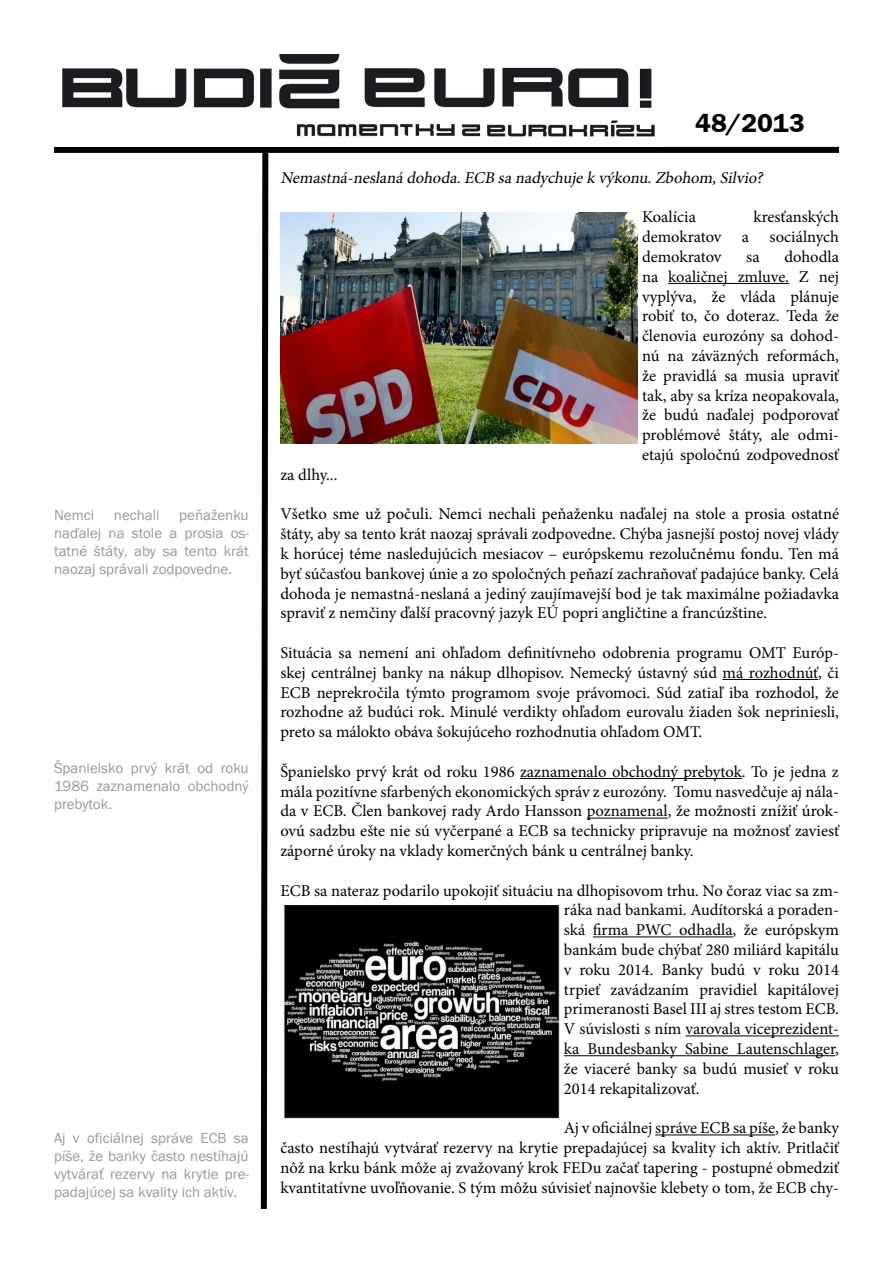
<style>
.page{position:relative;width:893px;height:1263px;background:#fff}
.page>*{position:absolute;margin:0;border:0;box-sizing:border-box;transform-origin:0 0}
.t1{font:600 27px "Franklin Gothic Itc TEE";color:#000}
.t2{font:16.5px/19.8px "Minion Pro";color:#000;text-align:justify}
.t3{font:italic 16.5px "Minion Pro";color:#000}
.t4{font:15px/18px "Franklin Gothic Itc TEE";color:#97999c;text-align:justify}
</style>
<div class="page">
<div style="left:54px;top:147px;width:785px;height:6px;background:#000"></div>
<svg style="left:258px;top:152px;width:13px;height:1057px"></svg>
<img style="left:62px;top:54px;width:593px;height:83px">
<hr style="left:668px;top:283px;width:121px;height:1px;background:#000">
<hr style="left:723px;top:679px;width:95px;height:1px;background:#000">
<hr style="left:520px;top:778px;width:222px;height:1px;background:#000">
<hr style="left:587px;top:818px;width:81px;height:1px;background:#000">
<hr style="left:593px;top:936px;width:140px;height:1px;background:#000">
<hr style="left:685px;top:1035px;width:154px;height:1px;background:#000">
<hr style="left:564px;top:1055px;width:271px;height:1px;background:#000">
<hr style="left:655px;top:1134px;width:120px;height:1px;background:#000">
<img style="left:280px;top:213px;width:358px;height:231px">
<img style="left:284px;top:906px;width:276px;height:212px">
<p class="t4" style="left:54px;top:506px;width:196px;text-indent:125px">peňaženku naďalej na stole a prosia os&shy;tatné štáty, aby sa tento krát naozaj správali zodpovedne.</p>
<p class="t4" style="left:54px;top:506px;width:42px">Nemci</p>
<p class="t4" style="left:114px;top:506px;width:47px">nechali</p>
<p class="t4" style="left:54px;top:759px;width:196px">Španielsko prvý krát od roku 1986 zaznamenalo obchodný prebytok.</p>
<p class="t4" style="left:54px;top:1129px;width:196px">Aj v oficiálnej správe ECB sa píše, že banky často nestíhajú vytvárať rezervy na krytie pre&shy;padajúcej sa kvality ich aktív.</p>
<h1 class="t1" style="left:695px;top:108px;width:111px">48/2013</h1>
<p class="t3" style="left:280px;top:166px;width:488px">Nemastná-neslanádohoda.ECB sanadychuj ek výkonu.Zbohom,Silvio?</p>
<p class="t2" style="left:642px;top:207px;width:55px">Koalícia</p>
<p class="t2" style="left:642px;top:207px;width:198px;text-indent:111px">kresťanských demokratov a sociálnych demokratov</p>
<p class="t2" style="left:642px;top:247px;width:198px;text-indent:142px">dohodla na koaličnej zmluve. Z nej vyplýva, že vláda plánuje robiť to, čo doteraz. Teda že členovia eurozóny sa dohod&shy;nú na záväzných reformách, že pravidlá sa musia upraviť tak, aby sa kríza neopakovala, že budú naďalej podporovať problémové štáty, ale odmi&shy;etajú spoločnú zodpovednosť</p>
<p class="t2" style="left:746px;top:247px;width:15px">sa</p>
<p class="t2" style="left:280px;top:465px;width:59px">za dlhy...</p>
<p class="t2" style="left:280px;top:504px;width:560px">Všetko sme už počuli. Nemci nechali peňaženku naďalej na stole a prosia ostatné štáty, aby sa tento krát naozaj správali zodpovedne. Chýba jasnejší postoj novej vlády k horúcej téme nasledujúcich mesiacov – európskemu rezolučnému fondu. Ten má byť súčasťou bankovej únie a zo spoločných peňazí zachraňovať padajúce banky. Celá dohoda je nemastná-neslaná a jediný zaujímavejší bod je tak maximálne požiadavka spraviť z nemčiny ďalší pracovný jazyk EÚ popri angličtine a francúzštine.</p>
<p class="t2" style="left:280px;top:643px;width:560px">Situácia sa nemení ani ohľadom definitívneho odobrenia programu OMT Európ&shy;skej centrálnej banky na nákup dlhopisov. Nemecký ústavný súd má rozhodnúť, či ECB neprekročila týmto programom svoje právomoci. Súd zatiaľ iba rozhodol, že rozhodne až budúci rok. Minulé verdikty ohľadom eurovalu žiaden šok nepriniesli, preto sa málokto obáva šokujúceho rozhodnutia ohľadom OMT.</p>
<p class="t2" style="left:280px;top:762px;width:560px">Španielsko prvý krát od roku 1986 zaznamenalo obchodný prebytok. To je jedna z mála pozitívne sfarbených ekonomických správ z eurozóny. Tomu nasvedčuje aj nála&shy;da v ECB. Člen bankovej rady Ardo Hansson poznamenal, že možnosti znížiť úrok&shy;ovú sadzbu ešte nie sú vyčerpané a ECB sa technicky pripravuje na možnosť zaviesť záporné úroky na vklady komerčných bánk u centrálnej banky.</p>
<p class="t2" style="left:564px;top:880px;width:277px;text-indent:-284px">ECB sa nateraz podarilo upokojiť situáciu na dlhopisovom trhu. No čoraz viac sa zm&shy;ráka nad bankami. Audítorská a poraden&shy;ská firma PWC odhadla, že európskym bankám bude chýbať 280 miliárd kapitálu v roku 2014. Banky budú v roku 2014 trpieť zavádzaním pravidiel kapitálovej primeranosti Basel III aj stres testom ECB.<br>V súvislosti s ním varovala viceprezident&shy;ka Bundesbanky Sabine Lautenschlager, že viaceré banky sa budú musieť v roku 2014 rekapitalizovať.</p>
<p class="t2" style="left:280px;top:1118px;width:560px;text-indent:284px">Aj v oficiálnej správe ECB sa píše, že banky často nestíhajú vytvárať rezervy na krytie prepadajúcej sa kvality ich aktív. Pritlačiť nôž na krku bánk môže aj zvažovaný krok FEDu začať tapering - postupné obmedziť kvantitatívne uvoľňovanie. S tým môžu súvisieť najnovšie klebety o tom, že ECB chy-</p>
</div>
